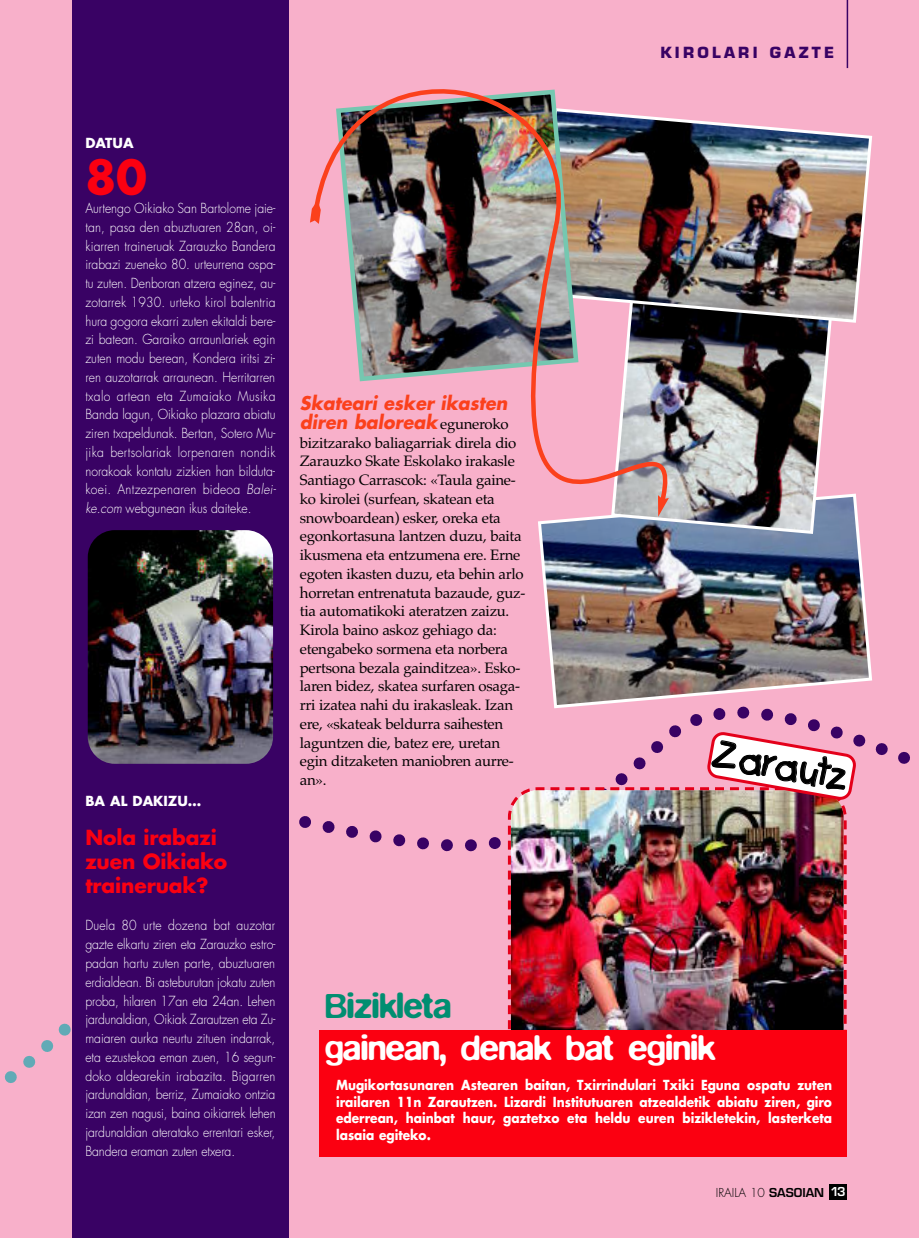
<style>
.page{position:relative;width:919px;height:1238px;background:#fff}
.page>*{position:absolute;margin:0;border:0;box-sizing:border-box;transform-origin:0 0}
.t1{font:700 45px "Futura";color:#fb0011}
.t2{font:500 36px "Blur";letter-spacing:-.025em;color:#fff}
.t3{font:500 36px "Blur";letter-spacing:-.025em;color:#008e71}
.t4{font:36px "Catchup";color:#000}
.t5{font:700 20.25px/24px "Futura";letter-spacing:-.005em;color:#fb0011}
.t6{font:italic 700 18.45px/18.8px "Futura";color:#fb401c;scale:.95 1}
.t7{font:15px/18.8px "Palatino";letter-spacing:-.02em;color:#000}
.t8{font:700 15px "Eurostile";letter-spacing:.215em;color:#390264}
.t9{font:300 13.5px/18.8px "Futura";color:#fff;text-align:justify;scale:.9 1}
.t10{font:700 13.5px/16.5px "Futura";color:#fff;text-align:justify;scale:.9 1}
.t11{font:700 13.5px "Futura";color:#fff}
.t12{font:300 12px "Futura";color:#000}
.s1{font-style:italic}
.s2{font-family:"Palatino";font-weight:400;font-style:normal;font-size:15px;color:#000}
.s3{font-family:"Eurostile";font-weight:600}
.s4{font-family:"Eurostile";font-weight:600;color:#fff}
</style>
<div class="page">
<div style="left:0;top:0;width:918px;height:1237px;background:#f8b0ca"></div>
<img style="left:689px;top:493px;width:182px;height:168px">
<hr style="left:846px;top:0;width:2px;height:68px;background:#390264">
<div style="left:829px;top:1184px;width:17px;height:15px;background:#000"></div>
<img style="left:689px;top:324px;width:144px;height:211px">
<img style="left:689px;top:120px;width:184px;height:204px">
<svg style="left:4px;top:1023px;width:67px;height:60px"></svg>
<svg style="left:288px;top:661px;width:622px;height:214px"></svg>
<img style="left:506px;top:785px;width:342px;height:286px">
<div style="left:319px;top:1029px;width:527px;height:127px;background:#fb0011"></div>
<svg style="left:706px;top:731px;width:150px;height:69px"></svg>
<div style="left:72px;top:0;width:216px;height:1237px;background:#390264"></div>
<img style="left:88px;top:530px;width:185px;height:233px;border-radius:27px">
<img style="left:311px;top:89px;width:378px;height:587px">
<svg style="left:310px;top:204px;width:11px;height:20px"></svg>
<svg style="left:658px;top:495px;width:10px;height:21px"></svg>
<p class="t8" style="left:660px;top:47px;width:175px">KIROLARI GAZTE</p>
<p class="t11" style="left:85px;top:137px;width:50px">DATUA</p>
<h1 class="t1" style="left:85px;top:157px;width:63px">80</h1>
<p class="t9" style="left:85px;top:200px;width:213px">Aurtengo Oikiako San Bartolome jaie&shy;tan, pasa den abuztuaren 28an, oi&shy;kiarren traineruak Zarauzko Bandera irabazi zueneko 80. urteurrena ospa&shy;tu zuten. Denboran atzera eginez, au&shy;zotarrek 1930. urteko kirol balentria hura gogora ekarri zuten ekitaldi bere&shy;zi batean. Garaiko arraunlariek egin zuten modu berean, Kondera iritsi zi&shy;ren auzotarrak arraunean. Herritarren txalo artean eta Zumaiako Musika Banda lagun, Oikiako plazara abiatu ziren txapeldunak. Bertan, Sotero Mu&shy;jika bertsolariak lorpenaren nondik norakoak kontatu zizkien han bilduta&shy;koei. Antzezpenaren bideoa <span class="s1">Balei&shy;ke.com</span> webgunean ikus daiteke.</p>
<p class="t11" style="left:85px;top:794px;width:117px">BA AL DAKIZU…</p>
<h3 class="t5" style="left:85px;top:827px;width:143px">Nola irabazi zuen Oikiako traineruak?</h3>
<p class="t9" style="left:85px;top:917px;width:213px">Duela 80 urte dozena bat auzotar gazte elkartu ziren eta Zarauzko estro&shy;padan hartu zuten parte, abuztuaren erdialdean. Bi asteburutan jokatu zuten proba, hilaren 17an eta 24an. Lehen jardunaldian, Oikiak Zarautzen eta Zu&shy;maiaren aurka neurtu zituen indarrak, eta ezustekoa eman zuen, 16 segun&shy;doko aldearekin irabazita. Bigarren jardunaldian, berriz, Zumaiako ontzia izan zen nagusi, baina oikiarrek lehen jardunaldian ateratako errentari esker, Bandera eraman zuten etxera.</p>
<h3 class="t6" style="left:300px;top:395px;width:221px">Skateari esker ikasten diren baloreak <span class="s2">eguneroko</span></h3>
<p class="t7" style="left:300px;top:433px;width:227px">bizitzarako baliagarriak direla dio<br>Zarauzko Skate Eskolako irakasle<br>Santiago Carrascok: «Taula gaine&shy;ko kirolei (surfean, skatean eta snowboardean) esker, oreka eta egonkortasuna lantzen duzu, baita ikusmena eta entzumena ere. Erne egoten ikasten duzu, eta behin arlo horretan entrenatuta bazaude, guz&shy;tia automatikoki ateratzen zaizu.<br>Kirola baino askoz gehiago da: etengabeko sormena eta norbera pertsona bezala gainditzea». Esko&shy;laren bidez, skatea surfaren osaga&shy;rri izatea nahi du irakasleak. Izan ere, «skateak beldurra saihesten laguntzen die, batez ere, uretan egin ditzaketen maniobren aurre&shy;an».</p>
<h2 class="t4" style="left:719px;top:733px;width:139px;rotate:10deg">Zarautz</h2>
<h2 class="t3" style="left:325px;top:984px;width:128px">Bizikleta</h2>
<h2 class="t2" style="left:325px;top:1026px;width:392px">gainean, denak bat eginik</h2>
<p class="t10" style="left:336px;top:1078px;width:552px">Mugikortasunaren Astearen baitan, Txirrindulari Txiki Eguna ospatu zuten irailaren 11n Zarautzen. Lizardi Institutuaren atzealdetik abiatu ziren, giro ederrean, hainbat haur, gaztetxo eta heldu euren bizikletekin, lasterketa lasaia egiteko.</p>
<p class="t12" style="left:715px;top:1186px;width:131px">IRAILA 10 <span class="s3">SASOIAN</span> <span class="s4">13</span></p>
</div>
